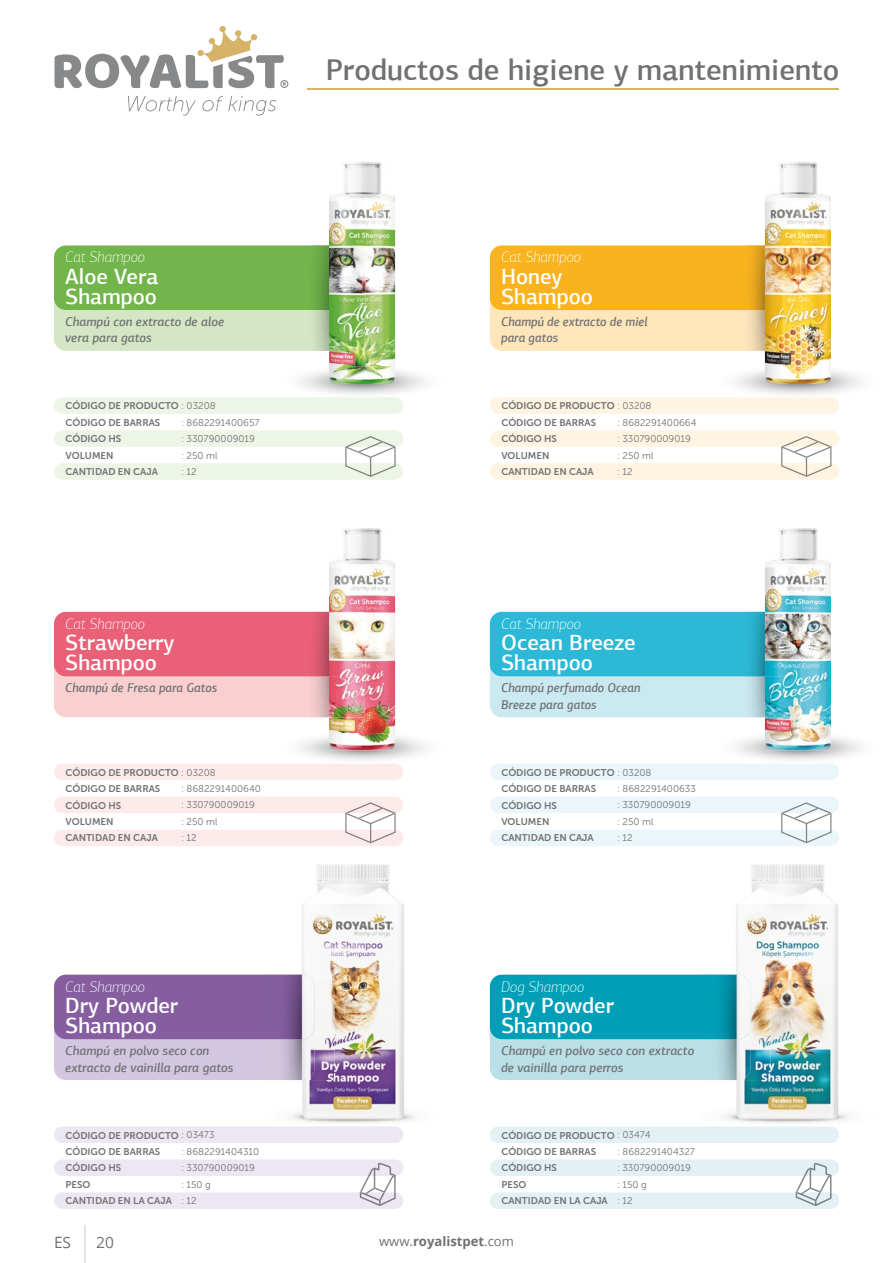
<style>
.page{position:relative;width:893px;height:1263px;background:#fff}
.page>*{position:absolute;margin:0;border:0;box-sizing:border-box;transform-origin:0 0}
.t1{font:500 30px "PF Agora Sans Pro";color:#707172}
.t2{font:500 22.05px/19.8px "PF Agora Sans Pro";color:#fff}
.t3{font:15.6px "Open Sans";color:#707172}
.t4{font:italic 100 15.3px "PF Agora Sans Pro";color:#fff}
.t5{font:700 13.05px "Open Sans";color:#707172}
.t6{font:italic 500 12.75px/16.5px "PF Agora Sans Pro";color:#707172}
.t7{font:italic 500 12.75px/16.5px "PF Agora Sans Pro";color:#707172;scale:.96 1}
.t8{font:9.75px/16.4px "Museo Sans 700";color:#707172}
.t9{font:9.75px/16.4px "Museo Sans 300";color:#707172}
.s1{font-family:"Museo Sans 300"}
.s2{font-weight:400}
</style>
<div class="page">
<svg style="left:55px;top:26px;width:233px;height:62px"></svg>
<svg style="left:128px;top:96px;width:68px;height:20px"></svg>
<svg style="left:202px;top:96px;width:74px;height:20px"></svg>
<hr style="left:85px;top:1226px;width:1px;height:37px;background:#e3e4e4">
<div style="left:490px;top:1126px;width:349px;height:17px;background:#e3f1f4;border-radius:8px"></div>
<div style="left:54px;top:1126px;width:349px;height:17px;background:#ece7f2;border-radius:8px"></div>
<div style="left:54px;top:397px;width:349px;height:17px;background:#edf5e7;border-radius:8px"></div>
<div style="left:54px;top:764px;width:349px;height:16px;background:#fdebeb;border-radius:8px"></div>
<div style="left:490px;top:397px;width:349px;height:17px;background:#fff4e2;border-radius:8px"></div>
<div style="left:490px;top:764px;width:349px;height:16px;background:#eaf6f9;border-radius:8px"></div>
<div style="left:490px;top:1159px;width:349px;height:17px;background:#e3f1f4;border-radius:8px"></div>
<div style="left:54px;top:1159px;width:349px;height:17px;background:#ece7f2;border-radius:8px"></div>
<div style="left:54px;top:430px;width:349px;height:17px;background:#edf5e7;border-radius:8px"></div>
<div style="left:54px;top:797px;width:349px;height:16px;background:#fdebeb;border-radius:8px"></div>
<div style="left:490px;top:430px;width:349px;height:17px;background:#fff4e2;border-radius:8px"></div>
<div style="left:490px;top:797px;width:349px;height:16px;background:#eaf6f9;border-radius:8px"></div>
<div style="left:490px;top:1192px;width:349px;height:17px;background:#e3f1f4;border-radius:8px"></div>
<div style="left:54px;top:1192px;width:349px;height:17px;background:#ece7f2;border-radius:8px"></div>
<div style="left:54px;top:463px;width:349px;height:17px;background:#edf5e7;border-radius:8px"></div>
<div style="left:54px;top:830px;width:349px;height:16px;background:#fdebeb;border-radius:8px"></div>
<div style="left:490px;top:463px;width:349px;height:17px;background:#fff4e2;border-radius:8px"></div>
<div style="left:490px;top:830px;width:349px;height:16px;background:#eaf6f9;border-radius:8px"></div>
<svg style="left:360px;top:1163px;width:37px;height:43px"></svg>
<svg style="left:796px;top:1163px;width:36px;height:43px"></svg>
<div style="left:54px;top:1015px;width:260px;height:65px;background:#d3c6e0;border-radius:12px"></div>
<div style="left:54px;top:286px;width:308px;height:65px;background:#d4e6c4;border-radius:12px"></div>
<div style="left:54px;top:653px;width:308px;height:64px;background:#f9cfd0;border-radius:12px"></div>
<div style="left:490px;top:286px;width:308px;height:65px;background:#fee5ba;border-radius:12px"></div>
<div style="left:490px;top:653px;width:308px;height:64px;background:#cbe9f1;border-radius:12px"></div>
<div style="left:490px;top:1015px;width:260px;height:65px;background:#bbdfe6;border-radius:12px"></div>
<div style="left:54px;top:975px;width:260px;height:64px;background:#865ea0;border-radius:12px"></div>
<div style="left:54px;top:245px;width:308px;height:65px;background:#71b54b;border-radius:12px"></div>
<div style="left:54px;top:612px;width:308px;height:64px;background:#e96077;border-radius:12px"></div>
<div style="left:490px;top:245px;width:308px;height:65px;background:#f8b31e;border-radius:12px"></div>
<div style="left:490px;top:612px;width:308px;height:64px;background:#2bb9d7;border-radius:12px"></div>
<div style="left:490px;top:975px;width:260px;height:64px;background:#009fb7;border-radius:12px"></div>
<img style="left:263px;top:864px;width:134px;height:156px">
<img style="left:397px;top:904px;width:17px;height:217px">
<img style="left:308px;top:1020px;width:90px;height:103px">
<img style="left:292px;top:1080px;width:16px;height:41px">
<img style="left:263px;top:1039px;width:16px;height:1px">
<img style="left:263px;top:975px;width:17px;height:45px">
<img style="left:280px;top:975px;width:55px;height:105px">
<img style="left:279px;top:1027px;width:35px;height:53px">
<img style="left:698px;top:864px;width:134px;height:156px">
<img style="left:832px;top:904px;width:16px;height:217px">
<img style="left:743px;top:1020px;width:89px;height:103px">
<img style="left:726px;top:1080px;width:17px;height:41px">
<img style="left:698px;top:1039px;width:16px;height:1px">
<img style="left:698px;top:975px;width:16px;height:45px">
<img style="left:750px;top:975px;width:21px;height:105px">
<img style="left:714px;top:1039px;width:36px;height:41px">
<img style="left:714px;top:975px;width:36px;height:64px">
<svg style="left:310px;top:717px;width:19px;height:1px"></svg>
<img style="left:751px;top:246px;width:14px;height:105px">
<svg style="left:746px;top:717px;width:19px;height:1px"></svg>
<img style="left:329px;top:162px;width:66px;height:222px">
<svg style="left:329px;top:245px;width:23px;height:1px"></svg>
<img style="left:329px;top:310px;width:33px;height:41px">
<img style="left:329px;top:246px;width:33px;height:64px">
<img style="left:329px;top:528px;width:66px;height:222px">
<img style="left:329px;top:676px;width:33px;height:41px">
<img style="left:329px;top:612px;width:33px;height:64px">
<img style="left:765px;top:162px;width:66px;height:222px">
<svg style="left:765px;top:245px;width:23px;height:1px"></svg>
<img style="left:765px;top:310px;width:33px;height:41px">
<img style="left:765px;top:246px;width:33px;height:64px">
<img style="left:765px;top:528px;width:66px;height:222px">
<img style="left:765px;top:676px;width:33px;height:41px">
<img style="left:765px;top:612px;width:33px;height:64px">
<svg style="left:345px;top:436px;width:51px;height:41px"></svg>
<svg style="left:345px;top:802px;width:51px;height:41px"></svg>
<svg style="left:781px;top:436px;width:50px;height:41px"></svg>
<svg style="left:781px;top:802px;width:50px;height:41px"></svg>
<hr style="left:307px;top:89px;width:532px;height:1px;background:#d7b369">
<h3 class="t4" style="left:65px;top:248px;width:81px">Cat Shampoo</h3>
<h2 class="t2" style="left:65px;top:266px;width:95px">Aloe Vera<br>Shampoo</h2>
<h3 class="t6" style="left:65px;top:313px;width:160px">Champú con extracto de aloe vera para gatos</h3>
<p class="t8" style="left:66px;top:398px;width:152px">CÓDIGO DE PRODUCTO <span class="s1">: 03208<br></span>CÓDIGO DE BARRAS<br>CÓDIGO HS<br>VOLUMEN<br>CANTIDAD EN CAJA</p>
<p class="t9" style="left:181px;top:414px;width:80px">: 8682291400657 : 330790009019 : 250 ml<br>: 12</p>
<h3 class="t4" style="left:65px;top:615px;width:81px">Cat Shampoo</h3>
<h2 class="t2" style="left:65px;top:632px;width:111px">Strawberry<br>Shampoo</h2>
<h3 class="t7" style="left:65px;top:680px;width:160px">Champú de Fresa para Gatos</h3>
<p class="t8" style="left:66px;top:764px;width:152px">CÓDIGO DE PRODUCTO <span class="s1">: 03208<br></span>CÓDIGO DE BARRAS<br>CÓDIGO HS<br>VOLUMEN<br>CANTIDAD EN CAJA</p>
<p class="t9" style="left:181px;top:780px;width:81px">: 8682291400640 : 330790009019<br>: 250 ml<br>: 12</p>
<h3 class="t4" style="left:65px;top:978px;width:81px">Cat Shampoo</h3>
<h2 class="t2" style="left:65px;top:995px;width:114px">Dry Powder<br>Shampoo</h2>
<h3 class="t6" style="left:65px;top:1042px;width:170px">Champú en polvo seco con extracto de vainilla para gatos</h3>
<p class="t8" style="left:66px;top:1127px;width:150px">CÓDIGO DE PRODUCTO <span class="s1">: 03473<br></span>CÓDIGO DE BARRAS<br>CÓDIGO HS<br>PESO<br>CANTIDAD EN LA CAJA</p>
<p class="t9" style="left:181px;top:1143px;width:79px">: 8682291404310 : 330790009019 : 150 g<br>: 12</p>
<h1 class="t1" style="left:326px;top:51px;width:515px">Productos de higiene y mantenimiento</h1>
<h3 class="t4" style="left:501px;top:248px;width:81px">Cat Shampoo</h3>
<h2 class="t2" style="left:501px;top:266px;width:93px">Honey<br>Shampoo</h2>
<h3 class="t7" style="left:501px;top:313px;width:154px">Champú de extracto de miel para gatos</h3>
<p class="t8" style="left:501px;top:398px;width:152px">CÓDIGO DE PRODUCTO <span class="s1">: 03208<br></span>CÓDIGO DE BARRAS<br>CÓDIGO HS<br>VOLUMEN<br>CANTIDAD EN CAJA</p>
<p class="t9" style="left:617px;top:414px;width:81px">: 8682291400664 : 330790009019<br>: 250 ml<br>: 12</p>
<h3 class="t4" style="left:501px;top:615px;width:81px">Cat Shampoo</h3>
<h2 class="t2" style="left:501px;top:632px;width:136px">Ocean Breeze<br>Shampoo</h2>
<h3 class="t7" style="left:501px;top:680px;width:147px">Champú perfumado Ocean<br>Breeze para gatos</h3>
<p class="t8" style="left:501px;top:764px;width:152px">CÓDIGO DE PRODUCTO <span class="s1">: 03208<br></span>CÓDIGO DE BARRAS<br>CÓDIGO HS<br>VOLUMEN<br>CANTIDAD EN CAJA</p>
<p class="t9" style="left:617px;top:780px;width:80px">: 8682291400633 : 330790009019 : 250 ml<br>: 12</p>
<h3 class="t4" style="left:501px;top:978px;width:85px">Dog Shampoo</h3>
<h2 class="t2" style="left:501px;top:995px;width:114px">Dry Powder<br>Shampoo</h2>
<h3 class="t6" style="left:501px;top:1042px;width:195px">Champú en polvo seco con extracto de vainilla para perros</h3>
<p class="t8" style="left:501px;top:1127px;width:151px">CÓDIGO DE PRODUCTO <span class="s1">: 03474<br></span>CÓDIGO DE BARRAS<br>CÓDIGO HS<br>PESO<br>CANTIDAD EN LA CAJA</p>
<p class="t9" style="left:617px;top:1143px;width:79px">: 8682291404327 : 330790009019 : 150 g<br>: 12</p>
<h3 class="t3" style="left:54px;top:1232px;width:19px">ES</h3>
<h3 class="t3" style="left:96px;top:1232px;width:19px">20</h3>
<h3 class="t5" style="left:379px;top:1232px;width:136px"><span class="s2">www.</span>royalistpet<span class="s2">.com</span></h3>
</div>
